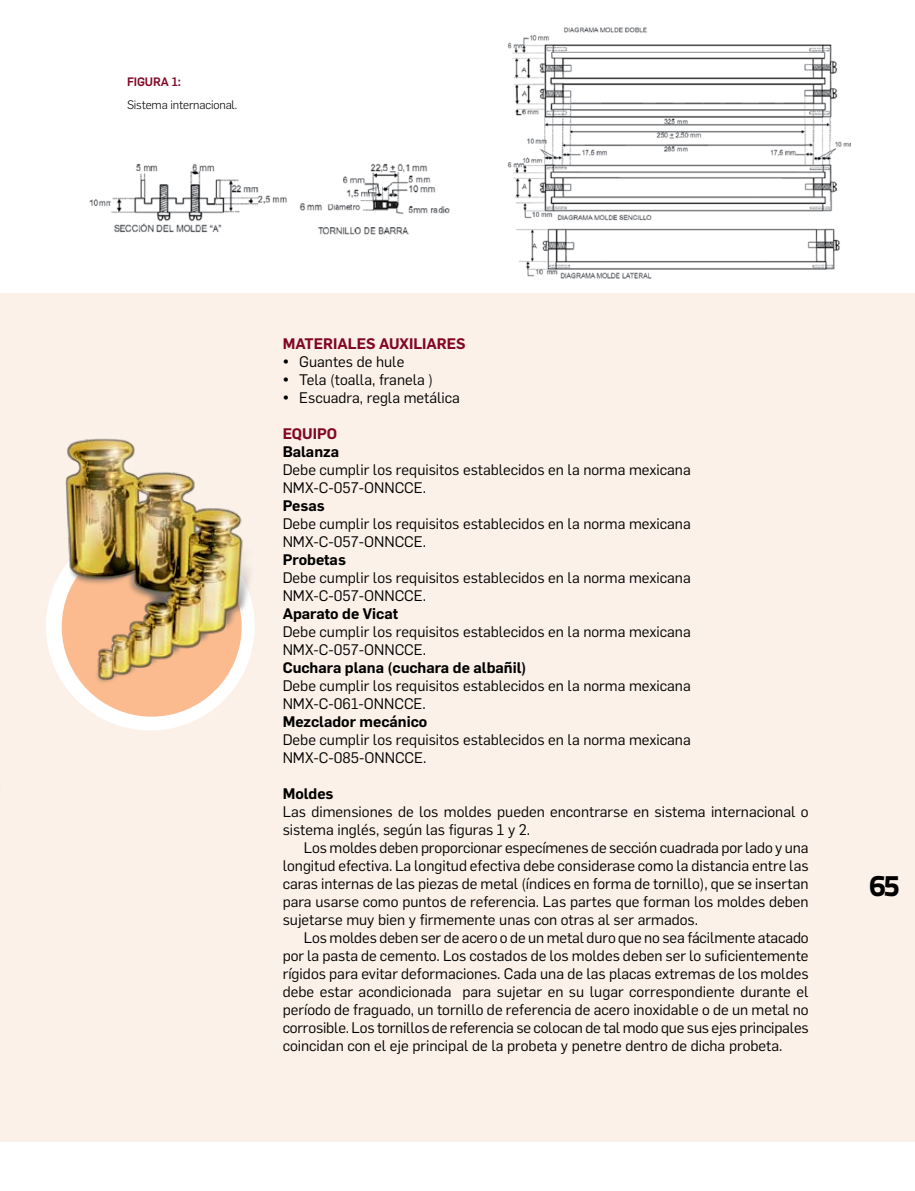
<style>
.page{position:relative;width:915px;height:1191px;background:#fff}
.page>*{position:absolute;margin:0;border:0;box-sizing:border-box;transform-origin:0 0}
.t1{font:800 30px "Titillium Text 22 L";color:#000}
.t2{font:15px/18px "Flama";color:#000}
.t3{font:600 15px "Flama";color:#000}
.t4{font:600 15px "Flama";color:#830623}
.t5{font:300 12px "Flama";letter-spacing:-.01em;color:#000}
.t6{font:500 12px "Flama";letter-spacing:-.01em;color:#830623}
.s1{font-weight:600}
</style>
<div class="page">
<div style="left:0;top:293px;width:914px;height:849px;background:#fbf1e8"></div>
<div style="left:46px;top:522px;width:208px;height:208px;background:#fff;border-radius:50%"></div>
<div style="left:62px;top:537px;width:179px;height:179px;background:#fbbb8e;border-radius:50%"></div>
<img style="left:507px;top:27px;width:343px;height:252px">
<img style="left:89px;top:163px;width:361px;height:72px">
<img style="left:46px;top:438px;width:209px;height:258px">
<p class="t6" style="left:127px;top:73px;width:55px">FIGURA 1:</p>
<p class="t5" style="left:127px;top:97px;width:112px">Sistema internacional.</p>
<p class="t4" style="left:282px;top:332px;width:184px">MATERIALES AUXILIARES</p>
<p class="t2" style="left:282px;top:351px;width:123px"><span class="s1">•</span> Guantes de hule</p>
<p class="t2" style="left:282px;top:369px;width:152px"><span class="s1">•</span> Tela (toalla, franela )</p>
<p class="t2" style="left:282px;top:387px;width:179px"><span class="s1">•</span> Escuadra, regla metálica</p>
<p class="t4" style="left:282px;top:422px;width:56px">EQUIPO</p>
<p class="t3" style="left:282px;top:440px;width:58px">Balanza</p>
<p class="t2" style="left:282px;top:459px;width:409px">Debe cumplir los requisitos establecidos en la norma mexicana<br>N MX-C-057-ONN</p>
<p class="t2" style="left:394px;top:477px;width:33px">CCE.</p>
<p class="t3" style="left:282px;top:494px;width:44px">Pesas</p>
<p class="t2" style="left:282px;top:513px;width:409px">Debe cumplir los requisitos establecidos en la norma mexicana<br>N MX-C-057-ONN</p>
<p class="t2" style="left:394px;top:531px;width:33px">CCE.</p>
<p class="t3" style="left:282px;top:548px;width:65px">Probetas</p>
<p class="t2" style="left:282px;top:567px;width:409px">Debe cumplir los requisitos establecidos en la norma mexicana<br>N MX-C-057-ONN</p>
<p class="t2" style="left:394px;top:585px;width:33px">CCE.</p>
<p class="t3" style="left:282px;top:602px;width:117px">Aparato de Vicat</p>
<p class="t2" style="left:282px;top:621px;width:409px">Debe cumplir los requisitos establecidos en la norma mexicana<br>N MX-C-057-ONN</p>
<p class="t2" style="left:394px;top:639px;width:33px">CCE.</p>
<p class="t3" style="left:282px;top:656px;width:245px">Cuchara plana (cuchara de albañil)</p>
<p class="t2" style="left:282px;top:675px;width:409px">Debe cumplir los requisitos establecidos en la norma mexicana<br>N MX-C-061-ONN</p>
<p class="t2" style="left:394px;top:693px;width:33px">CCE.</p>
<p class="t3" style="left:282px;top:710px;width:146px">Mezclador mecánico</p>
<p class="t2" style="left:282px;top:729px;width:409px">Debe cumplir los requisitos establecidos en la norma mexicana<br>N MX-C-085-ONN</p>
<p class="t2" style="left:395px;top:747px;width:33px">CCE.</p>
<p class="t3" style="left:282px;top:782px;width:52px">Moldes</p>
<p class="t2" style="left:282px;top:801px;width:527px">Las dimensiones de los moldes pueden encontrarse en sistema internacional o sistema inglés, según las figuras 1 y 2.</p>
<p class="t2" style="left:282px;top:837px;width:527px;text-align:justify;text-indent:21px">Los moldes deben proporcionar especímenes de sección cuadrada por lado y una longitud efectiva. La longitud efectiva debe considerase como la distancia entre las caras internas de las piezas de metal (índices en forma de tornillo), que se insertan para usarse como puntos de referencia. Las partes que forman los moldes deben sujetarse muy bien y firmemente unas con otras al ser armados.</p>
<p class="t2" style="left:282px;top:927px;width:527px;text-align:justify;text-indent:21px">Los moldes deben ser de acero o de un metal duro que no sea fácilmente atacado por la pasta de cemento. Los costados de los moldes deben ser lo suficientemente rígidos para evitar deformaciones. Cada una de las placas extremas de los moldes debe estar acondicionada para sujetar en su lugar correspondiente durante el período de fraguado, un tornillo de referencia de acero inoxidable o de un metal no corrosible. Los tornillos de referencia se colocan de tal modo que sus ejes principales coincidan con el eje principal de la probeta y penetre dentro de dicha probeta.</p>
<h1 class="t1" style="left:869px;top:862px;width:32px">65</h1>
</div>
